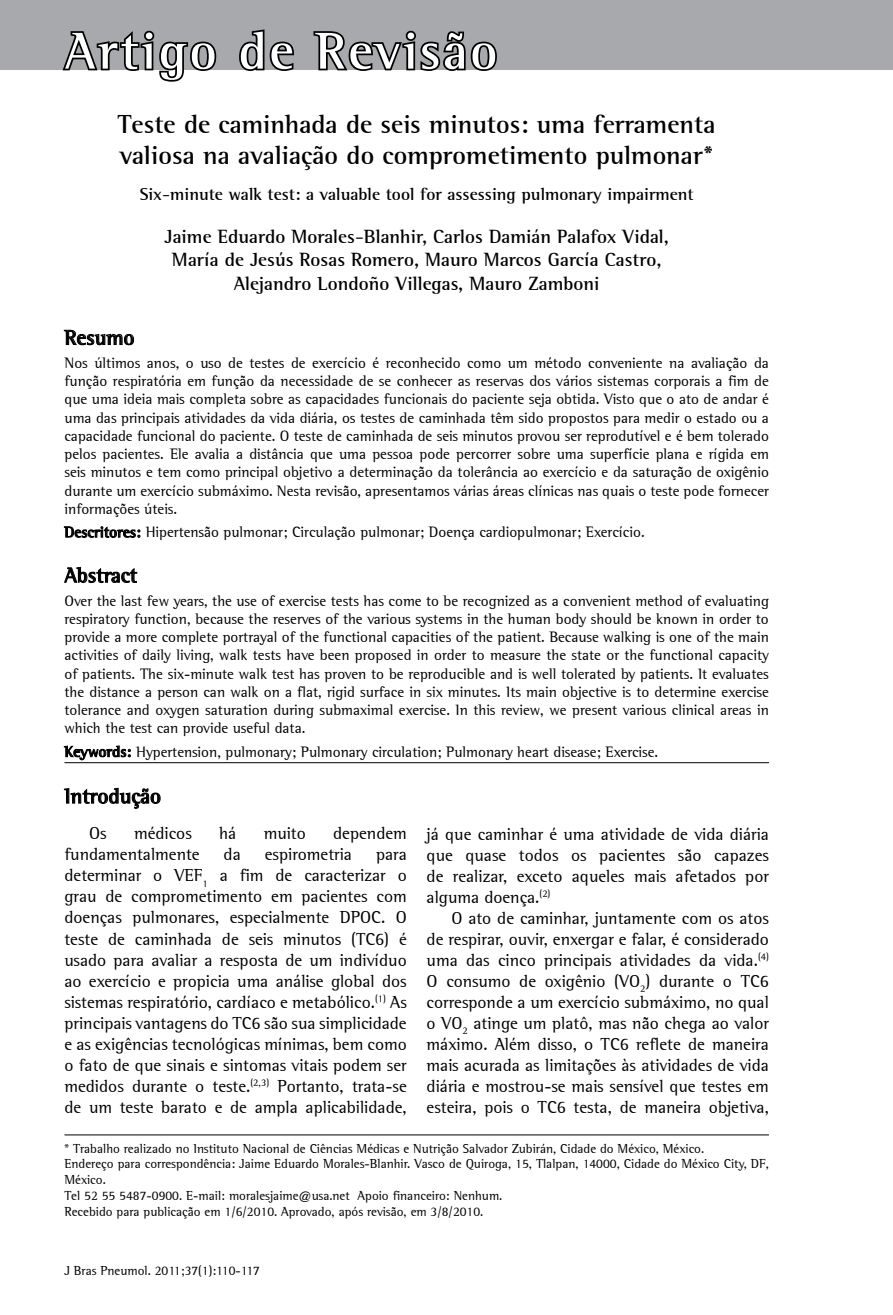
<style>
.page{position:relative;width:893px;height:1315px;background:#fff}
.page>*{position:absolute;margin:0;border:0;box-sizing:border-box;transform-origin:0 0}
.t1{font:700 52.5px "Libre Semi Serif S Si";letter-spacing:.05em;color:#fff}
.t2{font:700 26.25px/31.5px "Libre Semi Serif S Si";color:#000}
.t3{font:700 21px "Libre Semi Serif S Si";color:#000}
.t4{font:700 19.25px/23.1px "Libre Semi Serif S Si";color:#000;text-align:center}
.t5{font:17.5px/21px "Libre Semi Serif S Si";color:#000;text-align:justify}
.t6{font:700 17.5px "Libre Semi Serif S Si";color:#000}
.t7{font:15.22px/18.2px "Libre Semi Serif S Si";color:#000;text-align:justify}
.t8{font:13.12px/15.8px "Libre Semi Serif S Si";color:#000}
.s1{font-weight:700}
</style>
<div class="page">
<div style="left:0;top:0;width:893px;height:70px;background:#a7a9ac"></div>
<svg style="left:64px;top:788px;width:96px;height:20px"></svg>
<svg style="left:64px;top:330px;width:70px;height:15px"></svg>
<svg style="left:64px;top:526px;width:76px;height:11px"></svg>
<svg style="left:65px;top:567px;width:72px;height:15px"></svg>
<svg style="left:64px;top:746px;width:67px;height:14px"></svg>
<hr style="left:64px;top:1134px;width:705px;height:1px;background:#000">
<hr style="left:64px;top:762px;width:705px;height:1px;background:#000">
<svg style="left:62px;top:30px;width:155px;height:52px"></svg>
<svg style="left:239px;top:29px;width:55px;height:42px"></svg>
<svg style="left:313px;top:30px;width:184px;height:41px"></svg>
<h1 class="t1" style="left:64px;top:19px;width:434px">Artigo de Revisão</h1>
<h2 class="t2" style="left:118px;top:108px;width:599px">Teste de caminhada de seis minutos: uma ferramenta valiosa na avaliação do comprometimento pulmonar*</h2>
<p class="t6" style="left:140px;top:184px;width:556px">Six-minute walk test: a valuable tool for assessing pulmonary impairment</p>
<p class="t4" style="left:164px;top:225px;width:506px">Jaime Eduardo Morales-Blanhir, Carlos Damián Palafox Vidal,<br>María de Jesús Rosas Romero, Mauro Marcos García Castro,<br>Alejandro Londoño Villegas, Mauro Zamboni</p>
<h3 class="t3" style="left:64px;top:325px;width:72px">Resumo</h3>
<p class="t7" style="left:64px;top:353px;width:706px">Nos últimos anos, o uso de testes de exercício é reconhecido como um método conveniente na avaliação da função respiratória em função da necessidade de se conhecer as reservas dos vários sistemas corporais a fim de que uma ideia mais completa sobre as capacidades funcionais do paciente seja obtida. Visto que o ato de andar é uma das principais atividades da vida diária, os testes de caminhada têm sido propostos para medir o estado ou a capacidade funcional do paciente. O teste de caminhada de seis minutos provou ser reprodutível e é bem tolerado pelos pacientes. Ele avalia a distância que uma pessoa pode percorrer sobre uma superfície plana e rígida em seis minutos e tem como principal objetivo a determinação da tolerância ao exercício e da saturação de oxigênio durante um exercício submáximo. Nesta revisão, apresentamos várias áreas clínicas nas quais o teste pode fornecer informações úteis.</p>
<p class="t7" style="left:64px;top:523px;width:582px"><span class="s1">Descritores:</span> Hipertensão pulmonar; Circulação pulmonar; Doença cardiopulmonar; Exercício.</p>
<h3 class="t3" style="left:64px;top:562px;width:74px">Abstract</h3>
<p class="t7" style="left:64px;top:591px;width:706px">Over the last few years, the use of exercise tests has come to be recognized as a convenient method of evaluating respiratory function, because the reserves of the various systems in the human body should be known in order to provide a more complete portrayal of the functional capacities of the patient. Because walking is one of the main activities of daily living, walk tests have been proposed in order to measure the state or the functional capacity of patients. The six-minute walk test has proven to be reproducible and is well tolerated by patients. It evaluates the distance a person can walk on a flat, rigid surface in six minutes. Its main objective is to determine exercise tolerance and oxygen saturation during submaximal exercise. In this review, we present various clinical areas in which the test can provide useful data.</p>
<p class="t7" style="left:64px;top:742px;width:595px"><span class="s1">Keywords:</span> Hypertension, pulmonary; Pulmonary circulation; Pulmonary heart disease; Exercise.</p>
<h3 class="t3" style="left:64px;top:783px;width:98px">Introdução</h3>
<p class="t5" style="left:89px;top:822px;width:19px">Os</p>
<p class="t5" style="left:134px;top:822px;width:59px">médicos</p>
<p class="t5" style="left:219px;top:822px;width:19px">há</p>
<p class="t5" style="left:264px;top:822px;width:44px">muito</p>
<p class="t5" style="left:333px;top:822px;width:75px">dependem</p>
<p class="t5" style="left:64px;top:843px;width:137px">fundamentalmente</p>
<p class="t5" style="left:224px;top:843px;width:19px">da</p>
<p class="t5" style="left:265px;top:843px;width:89px">espirometria</p>
<p class="t5" style="left:64px;top:843px;width:344px;text-indent:312px">para determinar o VEF<sub>1</sub> a fim de caracterizar o grau de comprometimento em pacientes com doenças pulmonares, especialmente DPOC. O teste de caminhada de seis minutos (TC6) é usado para avaliar a resposta de um indivíduo ao exercício e propicia uma análise global dos sistemas respiratório, cardíaco e metabólico.<sup>(1)</sup> As principais vantagens do TC6 são sua simplicidade e as exigências tecnológicas mínimas, bem como o fato de que sinais e sintomas vitais podem ser medidos durante o teste.<sup>(2,3)</sup> Portanto, trata-se de um teste barato e de ampla aplicabilidade,</p>
<p class="t5" style="left:427px;top:823px;width:344px">já que caminhar é uma atividade de vida diária que quase todos os pacientes são capazes de realizar, exceto aqueles mais afetados por alguma doença.<sup>(2)</sup></p>
<p class="t5" style="left:427px;top:907px;width:344px;text-indent:25px">O ato de caminhar, juntamente com os atos de respirar, ouvir, enxergar e falar, é considerado uma das cinco principais atividades da vida.<sup>(4)<br></sup>O consumo de oxigênio (VO<sub>2</sub>) durante o TC6 corresponde a um exercício submáximo, no qual o VO<sub>2</sub> atinge um platô, mas não chega ao valor máximo. Além disso, o TC6 reflete de maneira mais acurada as limitações às atividades de vida diária e mostrou-se mais sensível que testes em esteira, pois o TC6 testa, de maneira objetiva,</p>
<p class="t8" style="left:64px;top:1140px;width:706px">* Trabalho realizado no Instituto Nacional de Ciências Médicas e Nutrição Salvador Zubirán, Cidade do México, México.<br>Endereço para correspondência: Jaime Eduardo Morales-Blanhir. Vasco de Quiroga, 15, Tlalpan, 14000, Cidade do México City, DF, México.<br>Tel 52 55 5487-0900. E-mail: moralesjaime@usa.net Apoio financeiro: Nenhum.<br>Recebido para publicação em 1/6/2010. Aprovado, após revisão, em 3/8/2010.</p>
<p class="t8" style="left:64px;top:1263px;width:197px">J Bras Pneumol. 2011;37(1):110-117</p>
</div>
